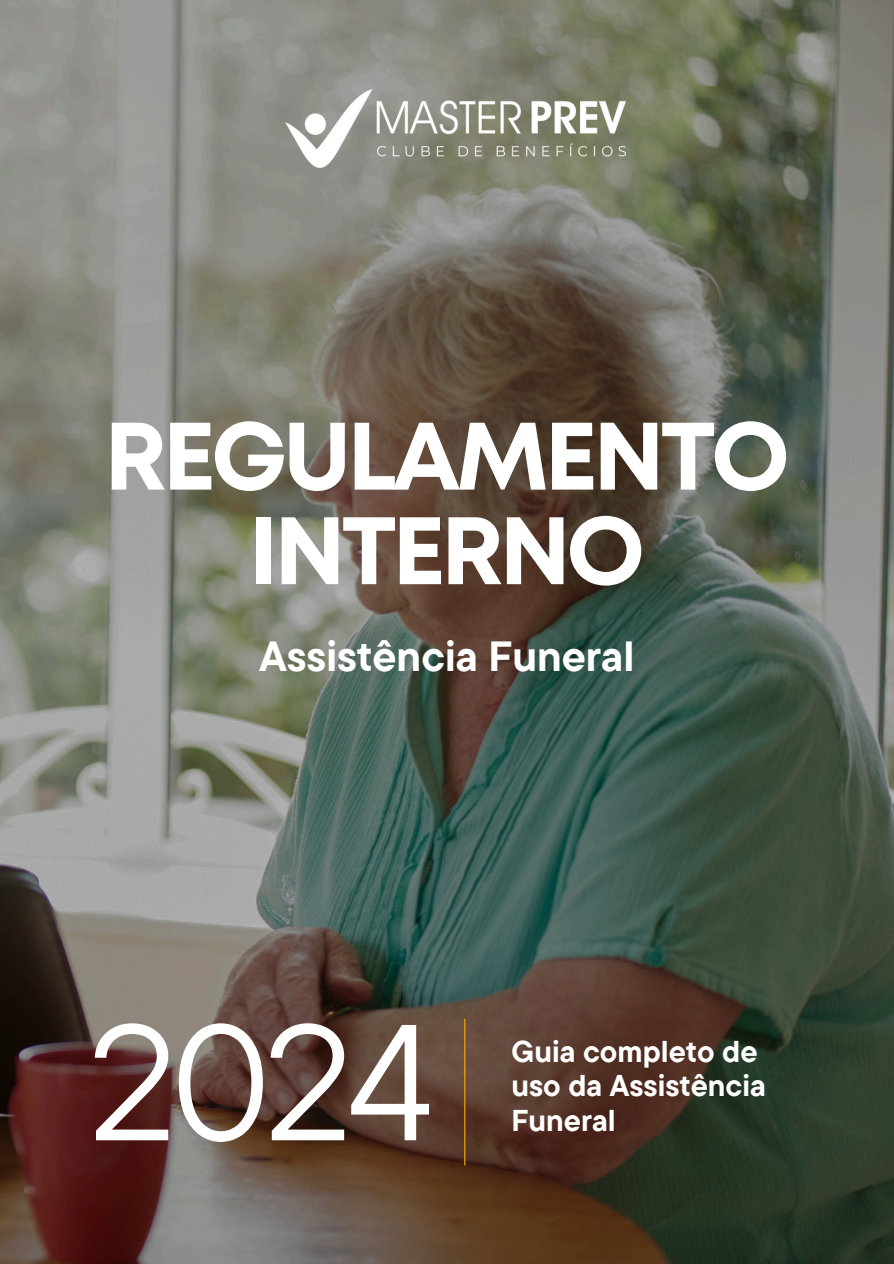
<style>
.page{position:relative;width:894px;height:1264px;background:#fff}
.page>*{position:absolute;margin:0;border:0;box-sizing:border-box;transform-origin:0 0}
.t1{font:164.7px "TT Commons Pro";color:#fff}
.t2{font:700 95.55px/94.5px "Mont";letter-spacing:-.05em;color:#fff;text-align:center}
.t3{font:700 42px "TT Commons Pro";color:#fff}
.t4{font:700 30px/35px "TT Commons Pro";color:#fff}
</style>
<div class="page">
<img style="left:0;top:0;width:893px;height:1263px">
<hr style="left:464px;top:1018px;width:1px;height:147px;background:#ffad00">
<img style="left:285px;top:89px;width:340px;height:78px">
<p class="t2" style="left:104px;top:416px;width:687px">REGULAMENTO<br>INTERNO</p>
<h3 class="t3" style="left:259px;top:629px;width:376px">Assistência Funeral</h3>
<h1 class="t1" style="left:89px;top:975px;width:347px">2024</h1>
<h2 class="t4" style="left:511px;top:1032px;width:256px">Guia completo de uso da Assistência<br>Funeral</h2>
</div>
